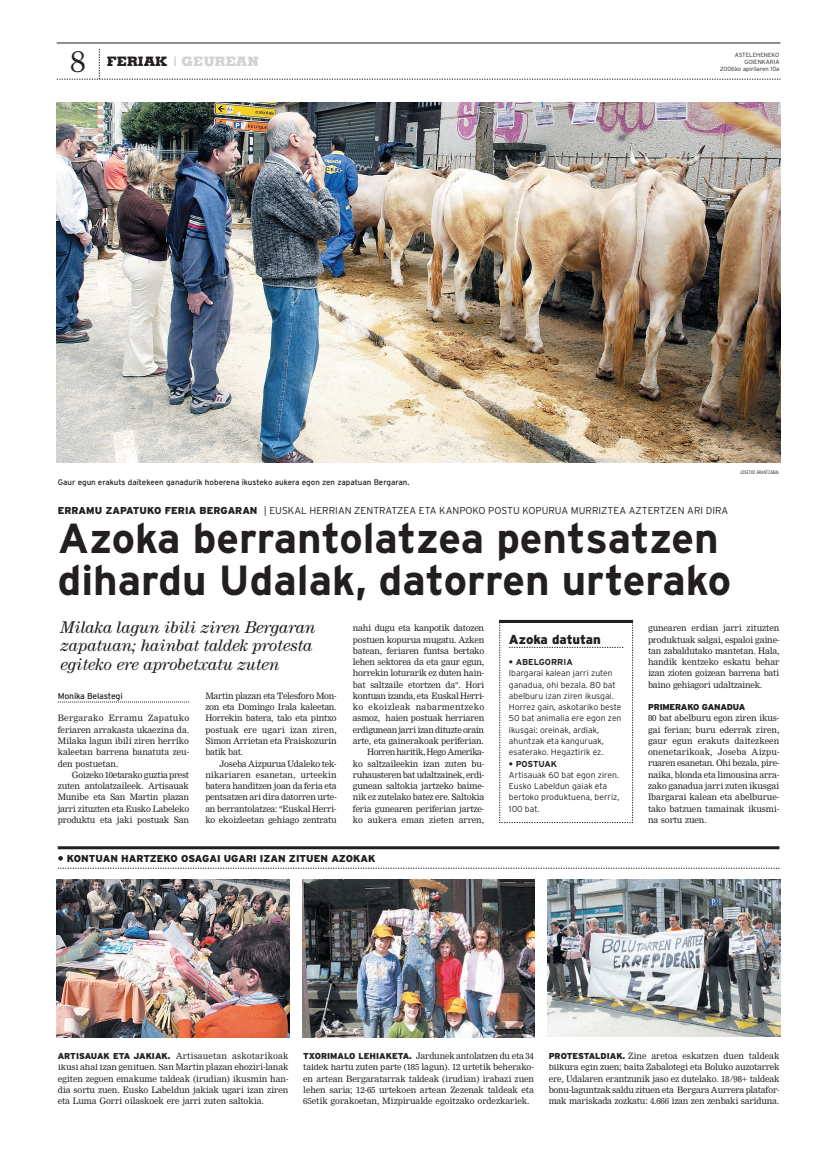
<style>
.page{position:relative;width:823px;height:1163px;background:#fff}
.page>*{position:absolute;margin:0;border:0;box-sizing:border-box;transform-origin:0 0}
.t1{font:700 42px/42px "Interstate";color:#231f20}
.t2{font:30px "Century";color:#231f20}
.t3{font:italic 17px/18.7px "Century";letter-spacing:-.01em;color:#231f20}
.t4{font:900 13px "Interstate";color:#231f20}
.t5{font:800 13px "Memphis";color:#d1d2d4}
.t6{font:800 13px "Memphis";color:#231f20}
.t7{font:300 10px "Interstate";color:#231f20}
.t8{font:900 10px "Interstate";color:#231f20}
.t9{font:8.6px/11.2px "M Nimrod";letter-spacing:-.025em;color:#231f20;text-align:justify}
.t10{font:300 8.6px/11.2px "Interstate";color:#231f20}
.t11{font:900 8.6px "Interstate";color:#231f20}
.t12{font:8.6px "M Nimrod";letter-spacing:.005em;color:#231f20}
.t13{font:8.6px "M Nimrod";letter-spacing:.01em;color:#231f20}
.t14{font:8.6px "M Nimrod";letter-spacing:.03em;color:#231f20}
.t15{font:8.6px "Interstate";letter-spacing:-.02em;color:#231f20}
.t16{font:8.6px "M Nimrod";letter-spacing:-.005em;color:#231f20}
.t17{font:8px "Interstate";color:#231f20}
.t18{font:300 6px/7.2px "Interstate";color:#231f20;text-align:right}
.t19{font:300 condensed 5px "Interstate";color:#231f20}
.s1{font-weight:900}
.s2{font-weight:700}
.s3{font-family:"Interstate";font-weight:900}
</style>
<div class="page">
<hr style="left:57px;top:43px;width:723px;height:1px;background:#231f20">
<svg style="left:57px;top:49px;width:723px;height:31px"></svg>
<svg style="left:58px;top:701px;width:131px;height:1px"></svg>
<img style="left:57px;top:102px;width:723px;height:360px">
<hr style="left:58px;top:846px;width:721px;height:3px;background:#231f20">
<svg style="left:58px;top:867px;width:721px;height:1px"></svg>
<img style="left:57px;top:879px;width:232px;height:158px">
<img style="left:302px;top:879px;width:232px;height:158px">
<img style="left:547px;top:879px;width:233px;height:157px">
<svg style="left:499px;top:619px;width:134px;height:204px"></svg>
<hr style="left:499px;top:620px;width:133px;height:2px;background:#231f20">
<p class="t2" style="left:70px;top:51px;width:16px">8</p>
<p class="t5" style="left:174px;top:53px;width:86px">| GEUREAN</p>
<p class="t18" style="left:734px;top:52px;width:46px">ASTELEHENEKO<br>GOIENKARIA</p>
<p class="t6" style="left:107px;top:53px;width:62px">FERIAK</p>
<p class="t18" style="left:719px;top:66px;width:61px">2006ko apirilaren 10a</p>
<p class="t17" style="left:58px;top:479px;width:353px">Gaur egun erakuts daitekeen ganadurik hoberena ikusteko aukera egon zen zapatuan Bergaran.</p>
<p class="t7" style="left:58px;top:506px;width:671px"><span class="s1">ERRAMU ZAPATUKO FERIA BERGARAN</span> | EUSKAL HERRIAN ZENTRATZEA ETA KANPOKO POSTU KOPURUA MURRIZTEA AZTERTZEN ARI DIRA</p>
<p class="t1" style="left:58px;top:520px;width:674px">Azoka berrantolatzea pentsatzen dihardu Udalak, datorren urterako</p>
<p class="t19" style="left:739px;top:470px;width:41px">JOSETXO ARANTZABAL</p>
<p class="t3" style="left:61px;top:617px;width:256px">Milaka lagun ibili ziren Bergaran zapatuan; hainbat taldek protesta egiteko ere aprobetxatu zuten</p>
<p class="t15" style="left:58px;top:692px;width:66px">Monika Belastegi</p>
<p class="t14" style="left:58px;top:713px;width:133px">Bergarako Erramu Zapatuko</p>
<p class="t9" style="left:58px;top:724px;width:133px">feriaren arrakasta ukaezina da.</p>
<p class="t9" style="left:58px;top:735px;width:133px">Milaka lagun ibili ziren herriko</p>
<p class="t9" style="left:58px;top:746px;width:133px">kaleetan barrena banatuta zeu-</p>
<p class="t16" style="left:58px;top:758px;width:62px">den postuetan.</p>
<p class="t9" style="left:72px;top:769px;width:119px">Goizeko 10etarako guztia prest</p>
<p class="t9" style="left:58px;top:780px;width:133px">zuten antolatzaileek. Artisauak</p>
<p class="t9" style="left:58px;top:791px;width:133px">Munibe eta San Martin plazan</p>
<p class="t9" style="left:58px;top:802px;width:133px">jarri zituzten eta Eusko Labeleko</p>
<p class="t9" style="left:58px;top:814px;width:133px">produktu eta jaki postuak San</p>
<p class="t9" style="left:205px;top:690px;width:133px">Martin plazan eta Telesforo Mon-</p>
<p class="t9" style="left:205px;top:701px;width:133px">zon eta Domingo Irala kaleetan.</p>
<p class="t9" style="left:205px;top:712px;width:133px">Horrekin batera, talo eta pintxo</p>
<p class="t13" style="left:205px;top:724px;width:133px">postuak ere ugari izan ziren,</p>
<p class="t9" style="left:205px;top:735px;width:133px">Simon Arrietan eta Fraiskozurin</p>
<p class="t9" style="left:205px;top:746px;width:39px">batik bat.</p>
<p class="t9" style="left:219px;top:757px;width:119px">Joseba Aizpurua Udaleko tek-</p>
<p class="t12" style="left:205px;top:769px;width:133px">nikariaren esanetan, urteekin</p>
<p class="t9" style="left:205px;top:780px;width:133px">batera handitzen joan da feria eta</p>
<p class="t9" style="left:205px;top:791px;width:133px">pentsatzen ari dira datorren urte-</p>
<p class="t9" style="left:205px;top:802px;width:133px">an berrantolatzea: "Euskal Herri-</p>
<p class="t9" style="left:205px;top:814px;width:133px">ko ekoizleetan gehiago zentratu</p>
<p class="t9" style="left:352px;top:622px;width:133px;text-align:right">nahi dugu eta kanpotik datozen postuen kopurua mugatu. Azken batean, feriaren funtsa bertako lehen sektorea da eta gaur egun, horrekin loturarik ez duten hain&shy;bat saltzaile etortzen da". Hori kontuan izanda, eta Euskal Herri&shy;ko ekoizleak nabarmentzeko asmoz, haien postuak herriaren erdigunean jarri izan dituzte orain arte, eta gainerakoak periferian.<br>Horren haritik, Hego Amerika-<br>ko saltzaileekin izan zuten bu&shy;ruhausteren bat udaltzainek, erdi&shy;gunean saltokia jartzeko baime&shy;nik ez zutelako batez ere. Saltokia feria gunearen periferian jartze&shy;ko aukera eman zieten arren,</p>
<p class="t9" style="left:647px;top:622px;width:133px">gunearen erdian jarri zituzten produktuak salgai, espaloi gaine&shy;tan zabaldutako mantetan. Hala, handik kentzeko eskatu behar izan zioten goizean barrena bati baino gehiagori udaltzainek.</p>
<p class="t4" style="left:508px;top:634px;width:93px">Azoka datutan</p>
<p class="t10" style="left:508px;top:657px;width:114px"><span class="s2">• ABELGORRIA<br></span>Ibargarai kalean jarri zuten ganadua, ohi bezala. 80 bat abelburu izan ziren ikusgai.<br>Horrez gain, askotariko beste<br>50 bat animalia ere egon zen ikusgai: oreinak, ardiak, ahuntzak eta kanguruak, esaterako. Hegaztirik ez.</p>
<p class="t10" style="left:508px;top:758px;width:112px"><span class="s2">• POSTUAK<br></span>Artisauak 60 bat egon ziren.<br>Eusko Labeldun gaiak eta bertoko produktuena, berriz,<br>100 bat.</p>
<p class="t9" style="left:647px;top:701px;width:133px;text-align:left"><span class="s3">PRIMERAKO GANADUA<br></span>80 bat abelburu egon ziren ikus&shy;gai ferian; buru ederrak ziren, gaur egun erakuts daitezkeen onenetarikoak, Joseba Aizpu&shy;ruaren esanetan. Ohi bezala, pire&shy;naika, blonda eta limousina arra&shy;zako ganadua jarri zuten ikusgai<br>Ibargarai kalean eta abelburue&shy;tako batzuen tamainak ikusmi&shy;na sortu zuen.</p>
<p class="t8" style="left:58px;top:854px;width:319px">• KONTUAN HARTZEKO OSAGAI UGARI IZAN ZITUEN AZOKAK</p>
<p class="t11" style="left:58px;top:1052px;width:114px">ARTISAUAK ETA JAKIAK.</p>
<p class="t9" style="left:303px;top:1050px;width:232px;text-indent:113px">Jardunek antolatzen du eta 34 taldek hartu zuten parte (185 lagun). 12 urtetik beherako&shy;en artean Bergaratarrak taldeak (irudian) irabazi zuen lehen saria; 12-65 urtekoen artean Zezenak taldeak eta 65etik gorakoetan, Mizpirualde egoitzako ordezkariek.</p>
<p class="t9" style="left:58px;top:1050px;width:232px;text-indent:118px">Artisauetan askotarikoak ikusi ahal izan genituen. San Martin plazan ehoziri-lanak egiten zegoen emakume taldeak (irudian) ikusmin han&shy;dia sortu zuen. Eusko Labeldun jakiak ugari izan ziren eta Luma Gorri oilaskoek ere jarri zuten saltokia.</p>
<p class="t11" style="left:303px;top:1052px;width:110px">TXORIMALO LEHIAKETA.</p>
<p class="t9" style="left:548px;top:1050px;width:232px"><span class="s3">PROTESTALDIAK.</span> Zine aretoa eskatzen duen taldeak bilkura egin zuen; baita Zabalotegi eta Boluko auzotarrek ere, Udalaren erantzunik jaso ez dutelako. 18/98+ taldeak bonu-laguntzak saldu zituen eta Bergara Aurrera platafor&shy;mak mariskada zozkatu: 4.666 izan zen zenbaki sariduna.</p>
</div>
